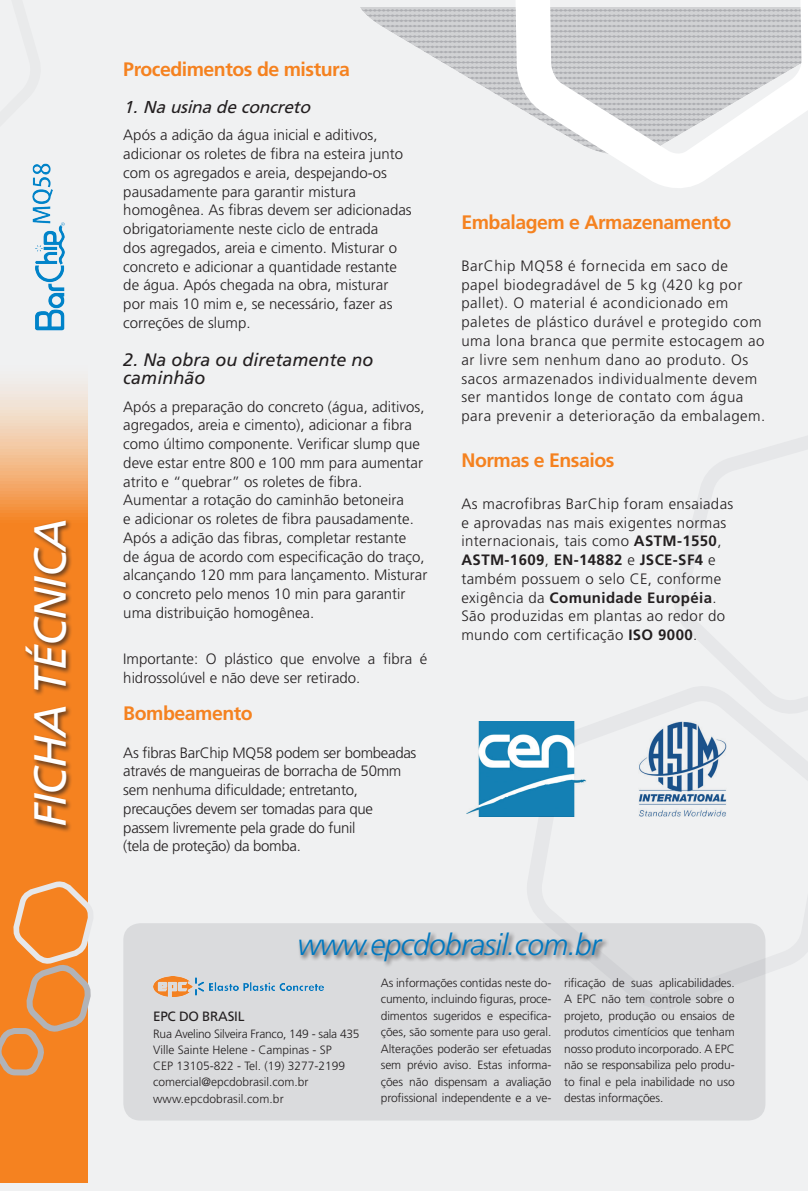
<style>
.page{position:relative;width:808px;height:1191px;background:#f0f1f2}
.page>*{position:absolute;margin:0;border:0;box-sizing:border-box;transform-origin:0 0}
.t1{font:italic 45px "Frutiger";color:#fff}
.t2{font:italic 300 30px "Frutiger";letter-spacing:-.025em;color:#0078c0}
.t3{font:700 19.5px "Frutiger";letter-spacing:-.025em;color:#f58220}
.t4{font:italic 18px/18.8px "Frutiger";color:#231f20}
.t5{font:italic 18px "Frutiger";color:#231f20}
.t6{font:300 15px/18.8px "Frutiger";color:#231f20}
.t7{font:300 15px/18.8px "Frutiger";letter-spacing:.035em;color:#231f20}
.t8{font:300 15px/18.8px "Frutiger";letter-spacing:.025em;color:#231f20}
.t9{font:300 15px/18.8px "Frutiger";letter-spacing:-.02em;color:#231f20}
.t10{font:13.5px "Frutiger";letter-spacing:-.02em;color:#231f20}
.t11{font:300 12px/16.5px "Frutiger";letter-spacing:-.01em;color:#231f20;text-align:justify}
.t12{font:300 12px "Frutiger";letter-spacing:.01em;color:#231f20}
.s1{font-weight:700}
</style>
<div class="page">
<div style="left:123px;top:923px;width:642px;height:197px;background:#dadbdd;border-radius:17px"></div>
<div style="left:297px;top:930px;width:312px;height:38px;background:#231f20;opacity:.75"></div>
<img style="left:153px;top:976px;width:50px;height:21px">
<img style="left:209px;top:982px;width:115px;height:9px">
<img style="left:360px;top:7px;width:141px;height:90px">
<svg style="left:501px;top:0;width:307px;height:188px"></svg>
<svg style="left:0;top:384px;width:88px;height:798px;background:#f49647"></svg>
<img style="left:32px;top:163px;width:33px;height:168px">
<div style="left:24px;top:519px;width:49px;height:314px;background:#231f20;opacity:.75"></div>
<svg style="left:0;top:872px;width:91px;height:216px;background:#ed9041"></svg>
<img style="left:639px;top:721px;width:87px;height:95px">
<img style="left:467px;top:721px;width:119px;height:95px">
<p class="t1" style="left:24px;top:827px;width:312px;rotate:-90deg">FICHA TÉCNICA</p>
<p class="t3" style="left:123px;top:57px;width:228px">Procedimentos de mistura</p>
<p class="t5" style="left:123px;top:97px;width:188px">1. Na usina de concreto</p>
<p class="t6" style="left:123px;top:126px;width:290px">Após a adição da água inicial e aditivos, adicionar os roletes de fibra na esteira junto com os agregados e areia, despejando-os pausadamente para garantir mistura homogênea. As fibras devem ser adicionadas obrigatoriamente neste ciclo de entrada<br>dos agregados, areia e cimento. Misturar o concreto e adicionar a quantidade restante de água. Após chegada na obra, misturar por mais 10 mim e, se necessário, fazer as correções de slump.</p>
<p class="t4" style="left:123px;top:350px;width:252px">2. Na obra ou diretamente no caminhão</p>
<p class="t6" style="left:123px;top:397px;width:306px">Após a preparação do concreto (água, aditivos, agregados, areia e cimento), adicionar a fibra como último componente. Verificar slump que deve estar entre 800 e 100 mm para aumentar atrito e “quebrar” os roletes de fibra.<br>Aumentar a rotação do caminhão betoneira<br>e adicionar os roletes de fibra pausadamente.<br>Após a adição das fibras, completar restante<br>de água de acordo com especificação do traço, alcançando 120 mm para lançamento. Misturar o concreto pelo menos 10 min para garantir uma distribuição homogênea.</p>
<p class="t6" style="left:123px;top:649px;width:305px">Importante: O plástico que envolve a fibra é hidrossolúvel e não deve ser retirado.</p>
<p class="t3" style="left:123px;top:702px;width:131px">Bombeamento</p>
<p class="t9" style="left:123px;top:743px;width:295px">As fibras BarChip MQ58 podem ser bombeadas através de mangueiras de borracha de 50mm sem nenhuma dificuldade; entretanto, precauções devem ser tomadas para que passem livremente pela grade do funil<br>(tela de proteção) da bomba.</p>
<p class="t3" style="left:461px;top:211px;width:272px">Embalagem e Armazenamento</p>
<p class="t7" style="left:461px;top:256px;width:306px">BarChip MQ58 é fornecida em saco de papel biodegradável de 5 kg (420 kg por pallet). O material é acondicionado em paletes de plástico durável e protegido com uma lona branca que permite estocagem ao ar livre sem nenhum dano ao produto. Os sacos armazenados individualmente devem ser mantidos Ionge de contato com água para prevenir a deterioração da embalagem.</p>
<p class="t3" style="left:461px;top:449px;width:155px">Normas e Ensaios</p>
<p class="t8" style="left:461px;top:494px;width:273px">As macrofibras BarChip foram ensaiadas e aprovadas nas mais exigentes normas internacionais, tais como <span class="s1">ASTM-1550</span>, <span class="s1">ASTM-1609</span>, <span class="s1">EN-14882</span> e <span class="s1">JSCE-SF4</span> e também possuem o selo CE, conforme exigência da <span class="s1">Comunidade Européia</span>.<br>São produzidas em plantas ao redor do mundo com certificação <span class="s1">ISO 9000</span>.</p>
<p class="t2" style="left:297px;top:927px;width:305px">www.epcdobrasil.com.br</p>
<p class="t10" style="left:153px;top:1008px;width:93px">EPC DO BRASIL</p>
<p class="t11" style="left:153px;top:1025px;width:208px">Rua Avelino Silveira Franco, 149 - sala 435</p>
<p class="t11" style="left:153px;top:1041px;width:180px">Ville Sainte Helene - Campinas - SP</p>
<p class="t11" style="left:153px;top:1057px;width:194px">CEP 13105-822 - Tel. (19) 3277-2199</p>
<p class="t11" style="left:153px;top:1074px;width:157px">comercial@epcdobrasil.com.br</p>
<p class="t12" style="left:153px;top:1091px;width:132px">www.epcdobrasil.com.br</p>
<p class="t11" style="left:381px;top:974px;width:172px">As informações contidas neste do&shy;cumento, incluindo figuras, proce&shy;dimentos sugeridos e especifica&shy;ções, são somente para uso geral.<br>Alterações poderão ser efetuadas sem prévio aviso. Estas informa&shy;ções não dispensam a avaliação profissional independente e a ve-</p>
<p class="t11" style="left:564px;top:974px;width:172px">rificação de suas aplicabilidades.<br>A EPC não tem controle sobre o projeto, produção ou ensaios de produtos cimentícios que tenham nosso produto incorporado. A EPC não se responsabiliza pelo produ&shy;to final e pela inabilidade no uso destas informações.</p>
</div>
